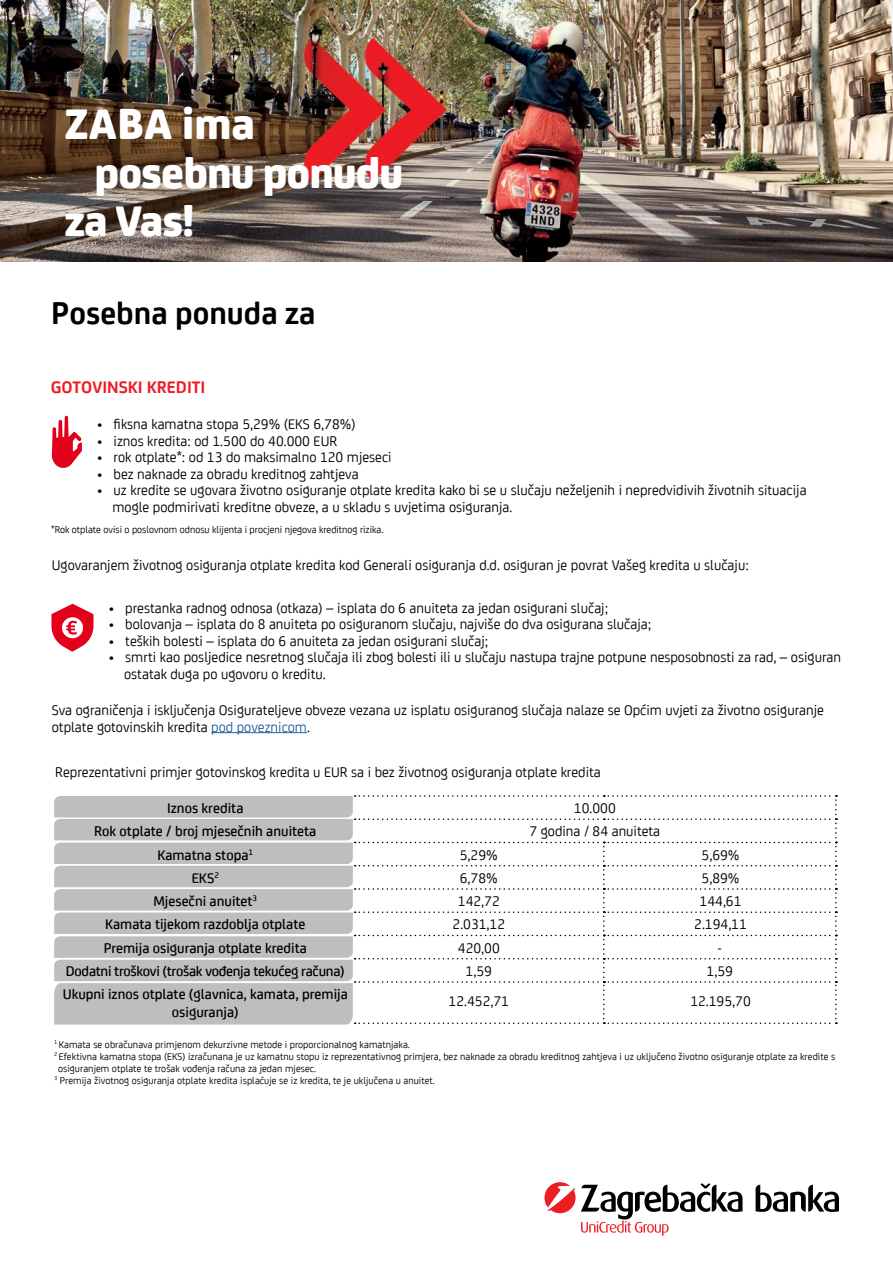
<style>
.page{position:relative;width:893px;height:1263px;background:#fff}
.page>*{position:absolute;margin:0;border:0;box-sizing:border-box;transform-origin:0 0}
.t1{font:800 46.05px "Uni Credit";letter-spacing:-.02em;color:#fff}
.t2{font:700 33.3px "Uni Credit";color:#000}
.t3{font:700 18px "Uni Credit";color:#ed1d24}
.t4{font:15px/16.5px "Uni Credit";color:#000}
.t5{font:500 15px/18px "Uni Credit";color:#000;text-align:center}
.t6{font:500 15px "Uni Credit";letter-spacing:-.02em;color:#000}
.t7{font:10.5px "Uni Credit";letter-spacing:.005em;color:#000}
.s1{color:#215e9e}
</style>
<div class="page">
<svg style="left:756px;top:1185px;width:83px;height:27px"></svg>
<svg style="left:544px;top:1182px;width:198px;height:54px"></svg>
<svg style="left:52px;top:416px;width:30px;height:52px"></svg>
<hr style="left:211px;top:732px;width:96px;height:1px;background:#215e9e">
<svg style="left:51px;top:604px;width:42px;height:48px"></svg>
<img style="left:0;top:0;width:893px;height:261px">
<svg style="left:54px;top:795px;width:783px;height:229px"></svg>
<h1 class="t1" style="left:65px;top:88px;width:192px">ZABA ima</h1>
<h1 class="t1" style="left:95px;top:136px;width:310px">posebnu ponudu</h1>
<h1 class="t1" style="left:65px;top:185px;width:131px">za Vas!</h1>
<h2 class="t2" style="left:51px;top:288px;width:266px">Posebna ponuda za</h2>
<p class="t3" style="left:51px;top:373px;width:156px">GOTOVINSKI KREDITI</p>
<p class="t4" style="left:97px;top:415px;width:260px">• fiksna kamatna stopa 5,29% (EKS 6,78%)</p>
<p class="t4" style="left:97px;top:432px;width:242px">• iznos kredita: od 1.500 do 40.000 EUR</p>
<p class="t4" style="left:97px;top:448px;width:296px">• rok otplate*: od 13 do maksimalno 120 mjeseci</p>
<p class="t4" style="left:97px;top:465px;width:263px">• bez naknade za obradu kreditnog zahtjeva</p>
<p class="t4" style="left:112px;top:481px;width:696px;text-indent:-15px">• uz kredite se ugovara životno osiguranje otplate kredita kako bi se u slučaju neželjenih i nepredvidivih životnih situacija mogle podmirivati kreditne obveze, a u skladu s uvjetima osiguranja.</p>
<p class="t7" style="left:51px;top:522px;width:334px">*Rok otplate ovisi o poslovnom odnosu klijenta i procjeni njegova kreditnog rizika.</p>
<p class="t4" style="left:52px;top:556px;width:698px">Ugovaranjem životnog osiguranja otplate kredita kod Generali osiguranja d.d. osiguran je povrat Vašeg kredita u slučaju:</p>
<p class="t4" style="left:109px;top:598px;width:501px">• prestanka radnog odnosa (otkaza) – isplata do 6 anuiteta za jedan osigurani slučaj;</p>
<p class="t4" style="left:109px;top:615px;width:544px">• bolovanja – isplata do 8 anuiteta po osiguranom slučaju, najviše do dva osigurana slučaja;</p>
<p class="t4" style="left:109px;top:631px;width:381px">• teških bolesti – isplata do 6 anuiteta za jedan osigurani slučaj;</p>
<p class="t4" style="left:124px;top:648px;width:718px;text-indent:-15px">• smrti kao posljedice nesretnog slučaja ili zbog bolesti ili u slučaju nastupa trajne potpune nesposobnosti za rad, – osiguran ostatak duga po ugovoru o kreditu.</p>
<p class="t4" style="left:52px;top:701px;width:774px">Sva ograničenja i isključenja Osigurateljeve obveze vezana uz isplatu osiguranog slučaja nalaze se Općim uvjeti za životno osiguranje otplate gotovinskih kredita <span class="s1">pod poveznicom</span>.</p>
<p class="t4" style="left:55px;top:762px;width:547px">Reprezentativni primjer gotovinskog kredita u EUR sa i bez životnog osiguranja otplate kredita</p>
<p class="t5" style="left:167px;top:798px;width:78px">Iznos kredita</p>
<p class="t4" style="left:574px;top:799px;width:43px">10.000</p>
<p class="t5" style="left:94px;top:821px;width:224px">Rok otplate / broj mjesečnih anuiteta</p>
<p class="t4" style="left:529px;top:822px;width:132px">7 godina / 84 anuiteta</p>
<p class="t5" style="left:157px;top:845px;width:97px">Kamatna stopa<sup>1</sup></p>
<p class="t4" style="left:460px;top:845px;width:40px">5,29%</p>
<p class="t4" style="left:701px;top:845px;width:40px">5,69%</p>
<p class="t5" style="left:192px;top:868px;width:29px">EKS<sup>2</sup></p>
<p class="t4" style="left:460px;top:869px;width:40px">6,78%</p>
<p class="t4" style="left:701px;top:869px;width:40px">5,89%</p>
<p class="t5" style="left:153px;top:891px;width:105px">Mjesečni anuitet<sup>3</sup></p>
<p class="t4" style="left:458px;top:892px;width:43px">142,72</p>
<p class="t4" style="left:700px;top:892px;width:43px">144,61</p>
<p class="t5" style="left:105px;top:914px;width:202px">Kamata tijekom razdoblja otplate</p>
<p class="t4" style="left:452px;top:915px;width:54px">2.031,12</p>
<p class="t4" style="left:694px;top:915px;width:54px">2.194,11</p>
<p class="t5" style="left:104px;top:938px;width:205px">Premija osiguranja otplate kredita</p>
<p class="t4" style="left:458px;top:938px;width:43px">420,00</p>
<p class="t4" style="left:718px;top:938px;width:6px">-</p>
<p class="t6" style="left:66px;top:960px;width:280px">Dodatni troškovi (trošak vođenja tekućeg računa)</p>
<p class="t4" style="left:466px;top:962px;width:28px">1,59</p>
<p class="t4" style="left:707px;top:962px;width:28px">1,59</p>
<p class="t5" style="left:63px;top:984px;width:287px">Ukupni iznos otplate (glavnica, kamata, premija osiguranja)</p>
<p class="t4" style="left:449px;top:992px;width:62px">12.452,71</p>
<p class="t4" style="left:690px;top:992px;width:62px">12.195,70</p>
<p class="t7" style="left:54px;top:1036px;width:357px"><sup>1</sup> Kamata se obračunava primjenom dekurzivne metode i proporcionalnog kamatnjaka.</p>
<p class="t7" style="left:54px;top:1048px;width:783px"><sup>2</sup> Efektivna kamatna stopa (EKS) izračunana je uz kamatnu stopu iz reprezentativnog primjera, bez naknade za obradu kreditnog zahtjeva i uz uključeno životno osiguranje otplate za kredite s</p>
<p class="t7" style="left:58px;top:1060px;width:260px">osiguranjem otplate te trošak vođenja računa za jedan mjesec.</p>
<p class="t7" style="left:54px;top:1072px;width:382px"><sup>3</sup> Premija životnog osiguranja otplate kredita isplaćuje se iz kredita, te je uključena u anuitet.</p>
</div>
